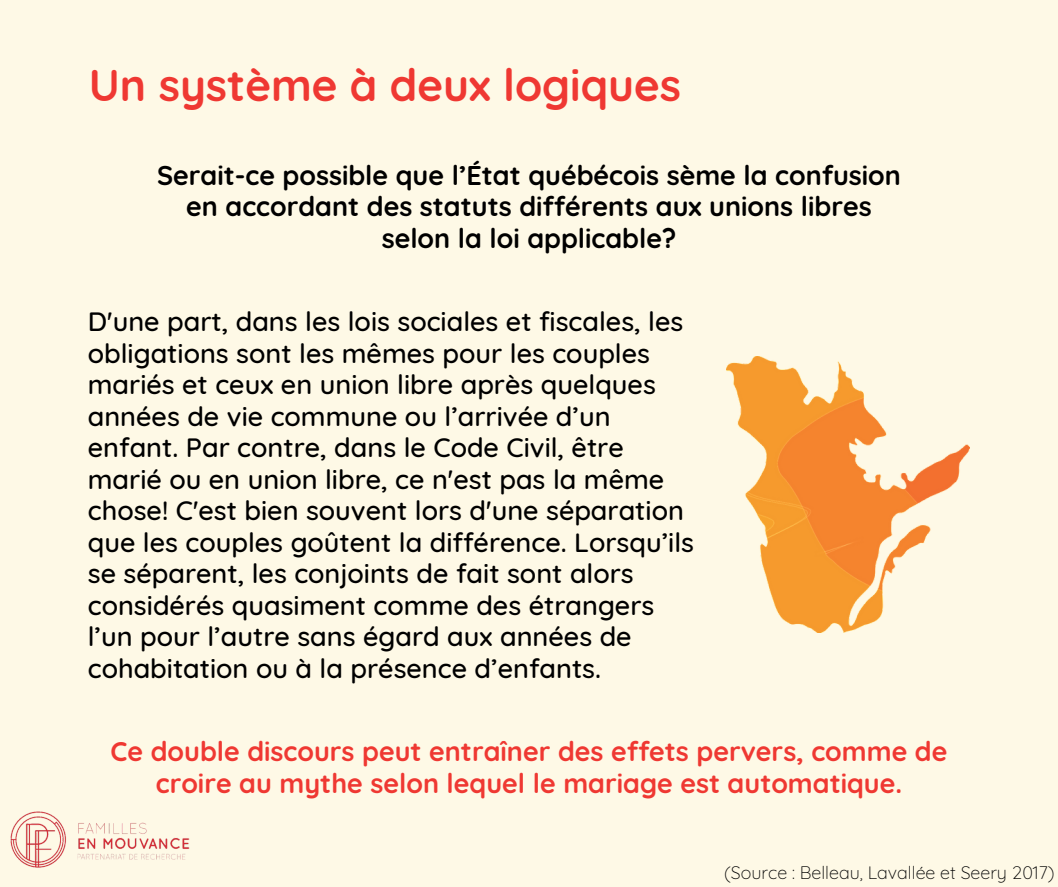
<style>
.page{position:relative;width:1058px;height:887px;background:#fff}
.page>*{position:absolute;margin:0;border:0;box-sizing:border-box;transform-origin:0 0}
.t1{font:700 44.25px "Quicksand";color:#ef3832}
.t2{font:500 27px/31.5px "Quicksand";color:#000}
.t3{font:700 27px/31.5px "Quicksand";color:#000;text-align:center}
.t4{font:700 27px/31.5px "Quicksand";color:#ef3832;text-align:center}
.t5{font:300 18px "Quicksand";color:#000}
</style>
<div class="page">
<div style="left:0;top:0;width:1058px;height:886px;background:#fef9e6"></div>
<img style="left:726px;top:356px;width:243px;height:276px">
<img style="left:10px;top:811px;width:180px;height:57px">
<p class="t1" style="left:89px;top:57px;width:594px">Un système à deux logiques</p>
<p class="t3" style="left:157px;top:159px;width:745px">Serait-ce possible que l’État québécois sème la confusion en accordant des statuts différents aux unions libres selon la loi applicable?</p>
<p class="t2" style="left:88px;top:305px;width:608px">D'une part, dans les lois sociales et fiscales, les obligations sont les mêmes pour les couples mariés et ceux en union libre après quelques années de vie commune ou l’arrivée d’un enfant. Par contre, dans le Code Civil, être marié ou en union libre, ce n'est pas la même chose! C'est bien souvent lors d'une séparation que les couples goûtent la différence. Lorsqu’ils se séparent, les conjoints de fait sont alors considérés quasiment comme des étrangers l’un pour l’autre sans égard aux années de cohabitation ou à la présence d’enfants.</p>
<p class="t4" style="left:111px;top:735px;width:838px">Ce double discours peut entraîner des effets pervers, comme de croire au mythe selon lequel le mariage est automatique.</p>
<p class="t5" style="left:724px;top:861px;width:332px">(Source : Belleau, Lavallée et Seery 2017)</p>
</div>
